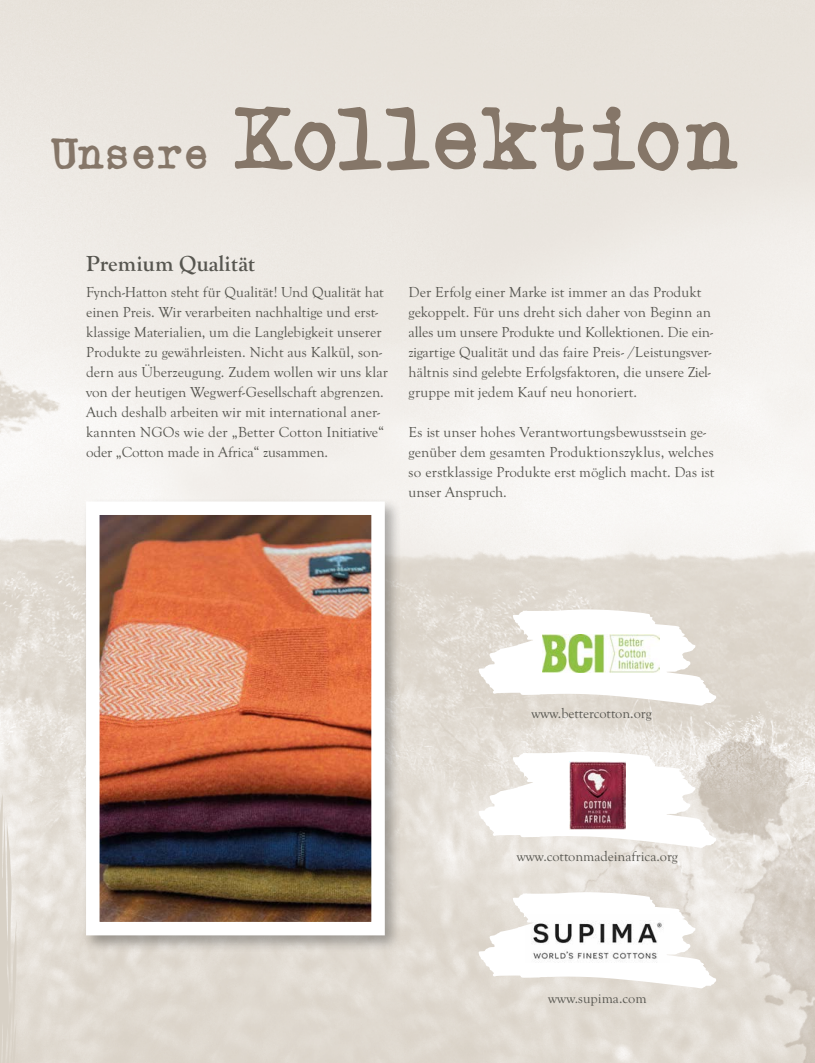
<style>
.page{position:relative;width:815px;height:1063px;background:#fff}
.page>*{position:absolute;margin:0;border:0;box-sizing:border-box;transform-origin:0 0}
.t1{font:88.88px "Powderfinger Type";letter-spacing:-.02em;color:#857668}
.t2{font:700 22.5px "Goudy Old Sty";color:#56554f}
.t3{font:15px/20px "Goudy Old Sty";color:#56554f}
.t4{font:14.25px "Goudy Old Sty";color:#56554f}
.s1{font-size:43.88px}
</style>
<div class="page">
<div style="left:82px;top:497px;width:320px;height:456px;background:#000;opacity:.3"></div>
<img style="left:100px;top:515px;width:271px;height:406px">
<svg style="left:0;top:793px;width:18px;height:270px;background:#e0dad1"></svg>
<img style="left:534px;top:644px;width:281px;height:419px">
<svg style="left:479px;top:892px;width:237px;height:97px"></svg>
<img style="left:526px;top:909px;width:143px;height:63px">
<svg style="left:479px;top:752px;width:237px;height:96px"></svg>
<img style="left:569px;top:761px;width:56px;height:68px">
<svg style="left:479px;top:609px;width:237px;height:97px"></svg>
<img style="left:542px;top:635px;width:118px;height:37px">
<h1 class="t1" style="left:52px;top:83px;width:688px"><span class="s1">Unsere</span> Kollektion</h1>
<h2 class="t2" style="left:86px;top:251px;width:170px">Premium Qualität</h2>
<p class="t3" style="left:86px;top:282px;width:303px">Fynch-Hatton steht für Qualität! Und Qualität hat einen Preis. Wir verarbeiten nachhaltige und erst&shy;klassige Materialien, um die Langlebigkeit unserer Produkte zu gewährleisten. Nicht aus Kalkül, son&shy;dern aus Überzeugung. Zudem wollen wir uns klar von der heutigen Wegwerf-Gesellschaft abgrenzen.<br>Auch deshalb arbeiten wir mit international aner&shy;kannten NGOs wie der „Better Cotton Initiative“ oder „Cotton made in Africa“ zusammen.</p>
<p class="t3" style="left:409px;top:282px;width:306px">Der Erfolg einer Marke ist immer an das Produkt gekoppelt. Für uns dreht sich daher von Beginn an alles um unsere Produkte und Kollektionen. Die ein&shy;zigartige Qualität und das faire Preis- /Leistungsver&shy;hältnis sind gelebte Erfolgsfaktoren, die unsere Ziel&shy;gruppe mit jedem Kauf neu honoriert.</p>
<p class="t3" style="left:409px;top:422px;width:307px">Es ist unser hohes Verantwortungsbewusstsein ge&shy;genüber dem gesamten Produktionszyklus, welches so erstklassige Produkte erst möglich macht. Das ist unser Anspruch.</p>
<p class="t4" style="left:531px;top:706px;width:122px">www.bettercotton.org</p>
<p class="t4" style="left:517px;top:848px;width:162px">www.cottonmadeinafrica.org</p>
<p class="t4" style="left:548px;top:991px;width:100px">www.supima.com</p>
</div>
